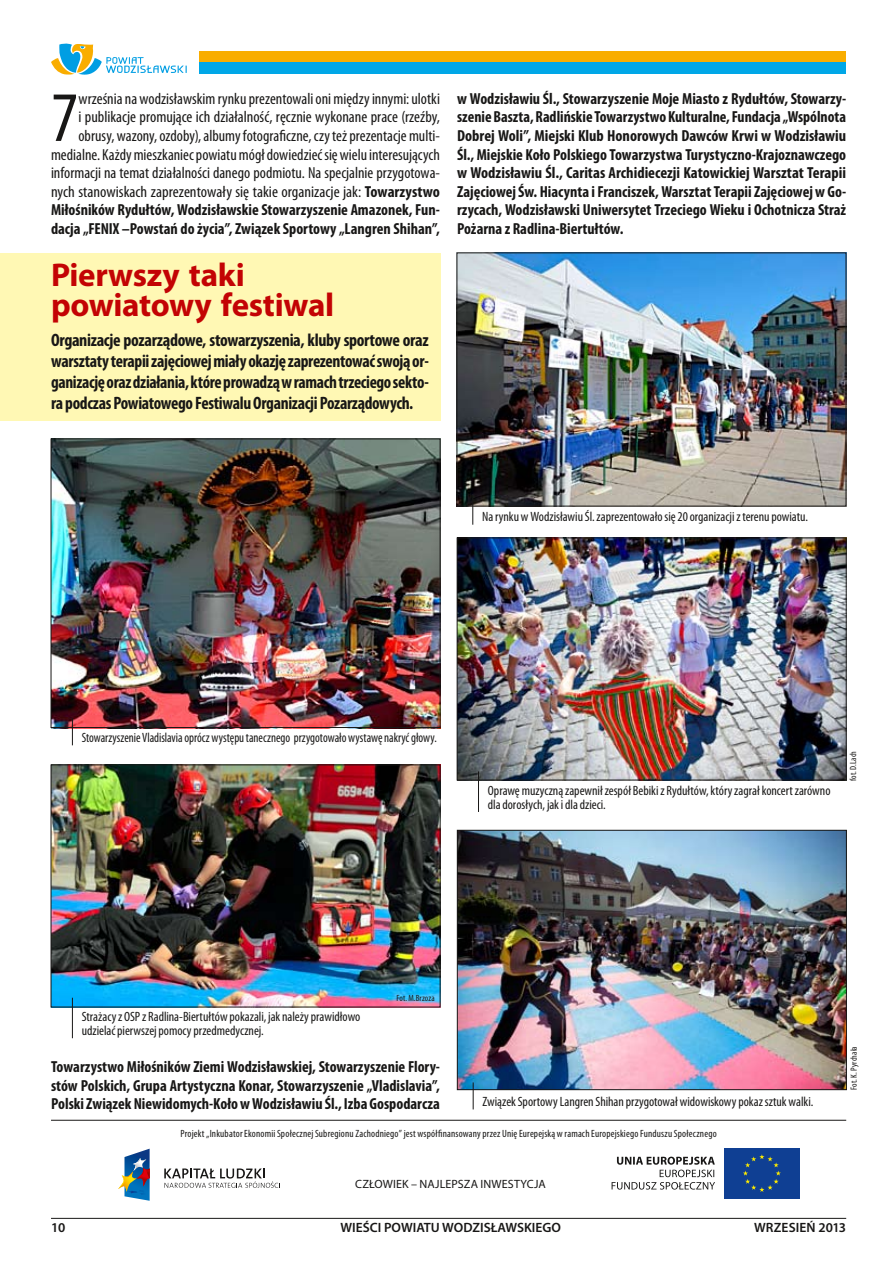
<style>
.page{position:relative;width:893px;height:1263px;background:#fff}
.page>*{position:absolute;margin:0;border:0;box-sizing:border-box;transform-origin:0 0}
.t1{font:condensed 71.25px "Myriad Pro";color:#181716}
.t2{font:700 33px/30px "Myriad Pro";letter-spacing:-.01em;color:#c30304}
.t3{font:700 condensed 18px/21px "Myriad Pro";letter-spacing:-.02em;color:#181716;text-align:justify}
.t4{font:700 condensed 16.05px/18.6px "Myriad Pro";color:#181716;text-align:justify}
.t5{font:condensed 16.05px/18.6px "Myriad Pro";color:#181716;text-align:right}
.t6{font:condensed 13.5px/13.5px "Myriad Pro";color:#181716}
.t7{font:condensed 13.5px "Myriad Pro";color:#181716;scale:.92 1}
.t8{font:600 13.5px "Myriad Pro";color:#181716}
.t9{font:12px "Myriad Pro";letter-spacing:.01em;color:#181716}
.t10{font:condensed 10.5px "Myriad Pro";letter-spacing:.015em;color:#181716}
.t11{font:condensed 9px "Myriad Pro";letter-spacing:.01em;color:#181716}
.s1{font-weight:700}
</style>
<div class="page">
<svg style="left:51px;top:43px;width:136px;height:32px"></svg>
<div style="left:200px;top:51px;width:646px;height:11px;background:#f9ad00"></div>
<div style="left:200px;top:62px;width:646px;height:11px;background:#00a7e7"></div>
<hr style="left:51px;top:1218px;width:795px;height:1px;background:#181716">
<div style="left:0;top:253px;width:440px;height:167px;background:#fff8b4"></div>
<img style="left:459px;top:832px;width:386px;height:256px">
<div style="left:457px;top:830px;width:390px;height:260px;border:1px solid #181716"></div>
<img style="left:459px;top:540px;width:385px;height:238px">
<div style="left:457px;top:538px;width:389px;height:242px;border:1px solid #181716"></div>
<img style="left:53px;top:767px;width:385px;height:238px">
<div style="left:51px;top:765px;width:389px;height:242px;border:1px solid #181716"></div>
<img style="left:51px;top:441px;width:389px;height:288px">
<div style="left:51px;top:439px;width:389px;height:289px;border:1px solid #181716"></div>
<img style="left:459px;top:255px;width:385px;height:249px">
<div style="left:457px;top:253px;width:389px;height:253px;border:1px solid #181716"></div>
<svg style="left:473px;top:1082px;width:1px;height:27px"></svg>
<hr style="left:478px;top:771px;width:1px;height:41px;background:#181716">
<svg style="left:72px;top:718px;width:1px;height:27px"></svg>
<hr style="left:72px;top:998px;width:1px;height:40px;background:#181716">
<svg style="left:472px;top:498px;width:1px;height:27px"></svg>
<svg style="left:164px;top:1168px;width:116px;height:20px"></svg>
<svg style="left:118px;top:1149px;width:32px;height:52px"></svg>
<div style="left:724px;top:1148px;width:75px;height:50px;background:#0f3f93"></div>
<svg style="left:743px;top:1154px;width:38px;height:38px"></svg>
<svg style="left:612px;top:1157px;width:103px;height:32px"></svg>
<hr style="left:51px;top:1120px;width:795px;height:1px;background:#181716">
<p class="t5" style="left:51px;top:89px;width:391px">września na wodzisławskim rynku prezentowali oni między innymi: ulotki<br>i publikacje promujące ich działalność, ręcznie wykonane prace (rzeźby, obrusy, wazony, ozdoby), albumy fotograficzne, czy też prezentacje multi&shy;medialne. Każdy mieszkaniec powiatu mógł dowiedzieć się wielu interesujących informacji na temat działalności danego podmiotu. Na specjalnie przygotowa&shy;nych stanowiskach zaprezentowały się takie organizacje jak: <span class="s1">Towarzystwo Miłośników Rydułtów, Wodzisławskie Stowarzyszenie Amazonek, Fun&shy;dacja „FENIX –Powstań do życia”, Związek Sportowy „Langren Shihan”,</span></p>
<h1 class="t1" style="left:51px;top:74px;width:29px">7</h1>
<h2 class="t2" style="left:51px;top:259px;width:285px">Pierwszy taki powiatowy festiwal</h2>
<p class="t3" style="left:51px;top:329px;width:379px">Organizacje pozarządowe, stowarzyszenia, kluby sportowe oraz warsztaty terapii zajęciowej miały okazję zaprezentować swoją or&shy;ganizację oraz działania, które prowadzą wramach trzeciego sekto&shy;ra podczas Powiatowego Festiwalu Organizacji Pozarządowych.</p>
<p class="t4" style="left:457px;top:89px;width:391px">w Wodzisławiu Śl., Stowarzyszenie Moje Miasto z Rydułtów, Stowarzy&shy;szenie Baszta, Radlińskie Towarzystwo Kulturalne, Fundacja „Wspólnota Dobrej Woli”, Miejski Klub Honorowych Dawców Krwi w Wodzisławiu Śl., Miejskie Koło Polskiego Towarzystwa Turystyczno-Krajoznawczego w Wodzisławiu Śl., Caritas Archidiecezji Katowickiej Warsztat Terapii Zajęciowej Św. Hiacynta iFranciszek, Warsztat Terapii Zajęciowej wGo&shy;rzycach, Wodzisławski Uniwersytet Trzeciego Wieku i Ochotnicza Straż Pożarna z Radlina-Biertułtów.</p>
<p class="t6" style="left:482px;top:510px;width:328px">Na rynku w Wodzisławiu Śl. zaprezentowało się 20 organizacji z terenu powiatu.</p>
<p class="t7" style="left:82px;top:729px;width:387px">Stowarzyszenie Vladislavia oprócz występu tanecznego przygotowało wystawę nakryć głowy.</p>
<p class="t6" style="left:488px;top:784px;width:344px">Oprawę muzyczną zapewnił zespół Bebiki z Rydułtów, który zagrał koncert zarówno dla dorosłych, jak i dla dzieci.</p>
<p class="t11" style="left:848px;top:781px;width:31px;rotate:-90deg">fot. D.Lach</p>
<p class="t6" style="left:82px;top:1010px;width:280px">Strażacy z OSP z Radlina-Biertułtów pokazali, jak należy prawidłowo udzielać pierwszej pomocy przedmedycznej.</p>
<p class="t11" style="left:396px;top:993px;width:40px">Fot. M.Brzoza</p>
<p class="t4" style="left:51px;top:1057px;width:391px">Towarzystwo Miłośników Ziemi Wodzisławskiej, Stowarzyszenie Flory&shy;stów Polskich, Grupa Artystyczna Konar, Stowarzyszenie „Vladislavia”, Polski Związek Niewidomych-Koło wWodzisławiu Śl., Izba Gospodarcza</p>
<p class="t6" style="left:483px;top:1095px;width:332px">Związek Sportowy Langren Shihan przygotował widowiskowy pokaz sztuk walki.</p>
<p class="t11" style="left:848px;top:1090px;width:45px;rotate:-90deg">Fot. K. Pyrchała</p>
<p class="t10" style="left:180px;top:1127px;width:538px">Projekt „Inkubator Ekonomii Społecznej Subregionu Zachodniego” jest współfinansowany przez Unię Eurepejską w ramach Europejskiego Funduszu Społecznego</p>
<p class="t9" style="left:355px;top:1176px;width:192px">CZŁOWIEK – NAJLEPSZA INWESTYCJA</p>
<p class="t8" style="left:51px;top:1219px;width:16px">10</p>
<p class="t8" style="left:340px;top:1219px;width:222px">WIEŚCI POWIATU WODZISŁAWSKIEGO</p>
<p class="t8" style="left:754px;top:1219px;width:94px">WRZESIEŃ 2013</p>
</div>
